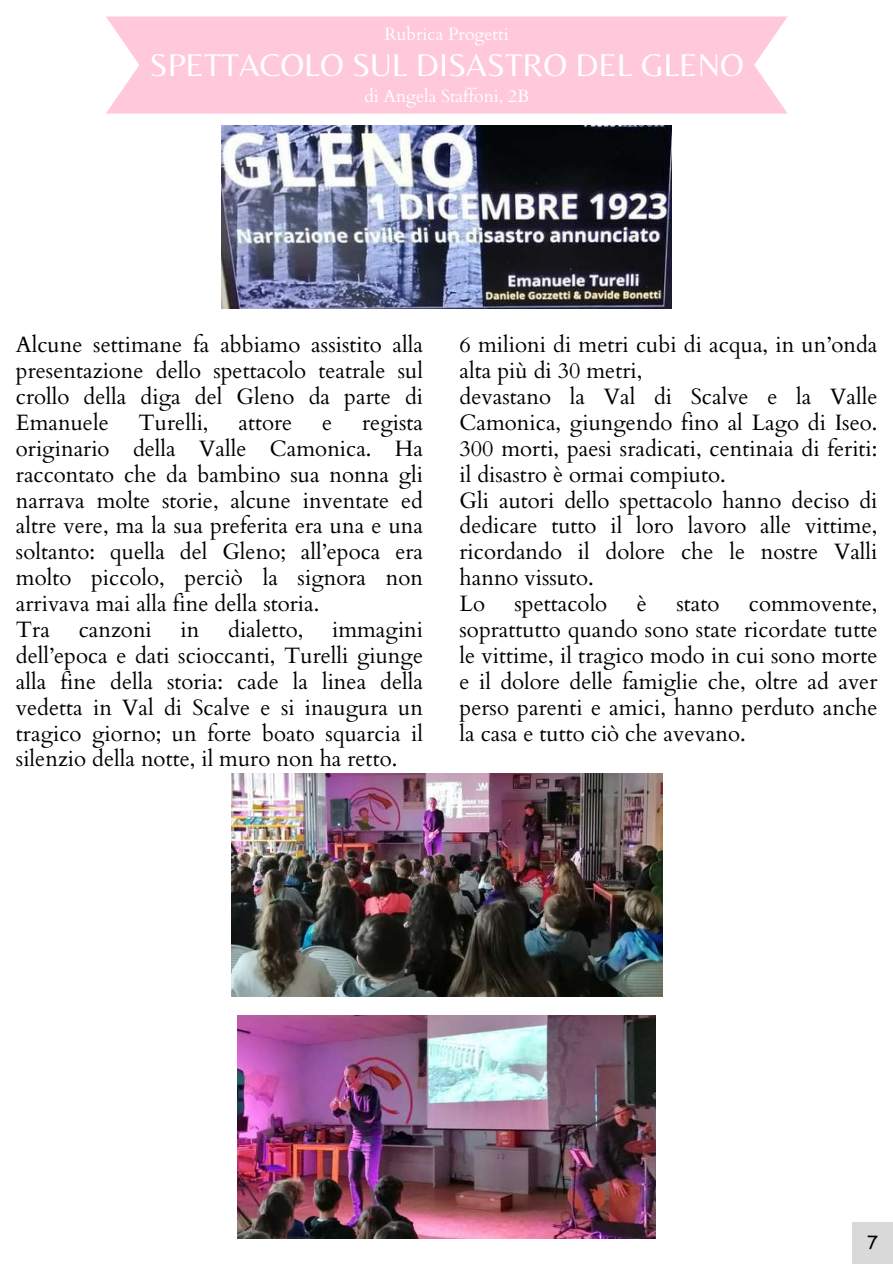
<style>
.page{position:relative;width:893px;height:1264px;background:#fff}
.page>*{position:absolute;margin:0;border:0;box-sizing:border-box;transform-origin:0 0}
.t1{font:32.7px "Belleza";color:#fff}
.t2{font:22.2px/25.8px "Cardo";color:#000;text-align:justify}
.t3{font:17.7px "Cardo";color:#fff}
.t4{font:17.7px "Comic Sans MS";color:#000}
</style>
<div class="page">
<div style="left:106px;top:17px;width:681px;height:97px;background:#ffc8db"></div>
<img style="left:238px;top:1015px;width:417px;height:222px">
<img style="left:231px;top:773px;width:431px;height:223px">
<img style="left:221px;top:126px;width:450px;height:182px">
<div style="left:851px;top:1221px;width:41px;height:42px;background:#d9d9d9"></div>
<p class="t3" style="left:384px;top:22px;width:126px">Rubrica Progetti</p>
<h1 class="t1" style="left:149px;top:46px;width:595px">SPETTACOLO SUL DISASTRO DEL GLENO</h1>
<p class="t3" style="left:364px;top:84px;width:166px">di Angela Staffoni, 2B</p>
<p class="t2" style="left:16px;top:332px;width:408px">Alcune settimane fa abbiamo assistito alla presentazione dello spettacolo teatrale sul crollo della diga del Gleno da parte di Emanuele</p>
<p class="t2" style="left:139px;top:410px;width:71px">Turelli,</p>
<p class="t2" style="left:238px;top:410px;width:55px">attore</p>
<p class="t2" style="left:322px;top:410px;width:12px">e</p>
<p class="t2" style="left:16px;top:410px;width:408px;text-align:left;text-indent:346px">regista originario della Valle Camonica. Ha raccontato che da bambino sua nonna gli narrava molte storie, alcune inventate ed altre vere, ma la sua preferita era una e una soltanto: quella del Gleno; all’epoca era molto piccolo, perciò la signora non arrivava mai alla fine della storia.<br>Tra</p>
<p class="t2" style="left:79px;top:617px;width:75px">canzoni</p>
<p class="t2" style="left:181px;top:617px;width:20px">in</p>
<p class="t2" style="left:228px;top:617px;width:77px">dialetto,</p>
<p class="t2" style="left:16px;top:617px;width:408px;text-indent:316px">immagini dell’epoca e dati scioccanti, Turelli giunge alla fine della storia: cade la linea della vedetta in Val di Scalve e si inaugura un tragico giorno; un forte boato squarcia il silenzio della notte, il muro non ha retto.</p>
<p class="t2" style="left:459px;top:332px;width:419px;text-align:left">6 milioni di metri cubi di acqua, in un’onda alta più di 30 metri,<br>devastano la Val di Scalve e la Valle Camonica, giungendo fino al Lago di Iseo.<br>300 morti, paesi sradicati, centinaia di feriti: il disastro è ormai compiuto.<br>Gli autori dello spettacolo hanno deciso di dedicare tutto il loro lavoro alle vittime, ricordando il dolore che le nostre Valli hanno vissuto.<br>Lo</p>
<p class="t2" style="left:514px;top:591px;width:94px">spettacolo</p>
<p class="t2" style="left:636px;top:591px;width:12px">è</p>
<p class="t2" style="left:676px;top:591px;width:45px">stato</p>
<p class="t2" style="left:459px;top:591px;width:419px;text-indent:289px">commovente, soprattutto quando sono state ricordate tutte le vittime, il tragico modo in cui sono morte e il dolore delle famiglie che, oltre ad aver perso parenti e amici, hanno perduto anche la casa e tutto ciò che avevano.</p>
<p class="t4" style="left:867px;top:1229px;width:12px">7</p>
</div>
